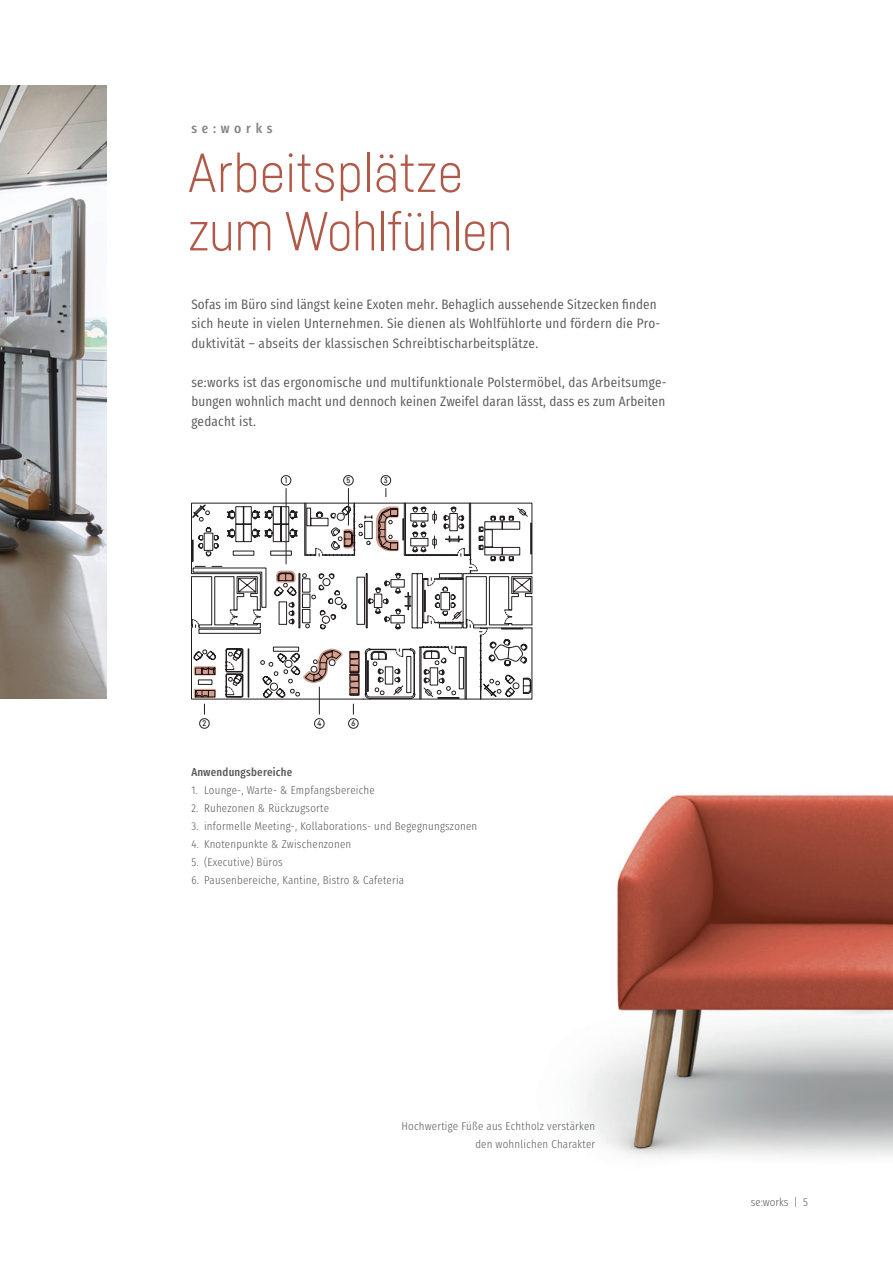
<style>
.page{position:relative;width:893px;height:1263px;background:#fff}
.page>*{position:absolute;margin:0;border:0;box-sizing:border-box;transform-origin:0 0}
.t1{font:300 54px/58.5px "Sedus Sans";letter-spacing:.005em;color:#b15948}
.t2{font:13.5px/19.5px "Sedus Text Condensed";letter-spacing:.02em;color:#57585a}
.t3{font:700 13.5px "Sedus Text Condensed";letter-spacing:.35em;color:#808285}
.t4{font:300 11.25px/18px "Sedus Text Condensed";letter-spacing:.02em;color:#57585a;text-align:right}
.t5{font:700 11.25px "Sedus Text Condensed";letter-spacing:.02em;color:#57585a}
.t6{font:500 7.95px "Sedus Sans";color:#231f20}
</style>
<div class="page">
<img style="left:0;top:85px;width:106px;height:614px">
<img style="left:584px;top:795px;width:309px;height:362px">
<div style="left:354px;top:503px;width:1px;height:43px;border:1px solid #231f20"></div>
<hr style="left:306px;top:503px;width:1px;height:52px;background:#231f20">
<hr style="left:304px;top:503px;width:1px;height:52px;background:#231f20">
<svg style="left:281px;top:475px;width:10px;height:11px"></svg>
<svg style="left:343px;top:475px;width:11px;height:11px"></svg>
<hr style="left:286px;top:488px;width:1px;height:76px;background:#231f20">
<svg style="left:380px;top:475px;width:11px;height:22px"></svg>
<hr style="left:348px;top:488px;width:1px;height:37px;background:#231f20">
<svg style="left:191px;top:504px;width:341px;height:225px"></svg>
<p class="t3" style="left:191px;top:116px;width:83px">se:works</p>
<h1 class="t1" style="left:188px;top:142px;width:326px">Arbeitsplätze zum Wohlfühlen</h1>
<p class="t2" style="left:191px;top:293px;width:470px">Sofas im Büro sind längst keine Exoten mehr. Behaglich aussehende Sitzecken finden sich heute in vielen Unternehmen. Sie dienen als Wohlfühlorte und fördern die Pro&shy;duktivität – abseits der klassischen Schreibtischarbeitsplätze.</p>
<p class="t2" style="left:191px;top:371px;width:477px;text-align:justify">se:works ist das ergonomische und multifunktionale Polstermöbel, das Arbeitsumge&shy;bungen wohnlich macht und dennoch keinen Zweifel daran lässt, dass es zum Arbeiten gedacht ist.</p>
<p class="t6" style="left:285px;top:476px;width:4px">1</p>
<p class="t6" style="left:346px;top:476px;width:5px">5</p>
<p class="t6" style="left:384px;top:476px;width:5px">3</p>
<p class="t6" style="left:203px;top:719px;width:5px">2</p>
<p class="t6" style="left:317px;top:719px;width:6px">4</p>
<p class="t6" style="left:351px;top:719px;width:5px">6</p>
<p class="t5" style="left:191px;top:761px;width:103px">Anwendungsbereiche</p>
<p class="t4" style="left:191px;top:780px;width:185px">1. Lounge-, Warte- &amp; Empfangsbereiche</p>
<p class="t4" style="left:191px;top:798px;width:139px">2. Ruhezonen &amp; Rückzugsorte</p>
<p class="t4" style="left:191px;top:816px;width:287px">3. informelle Meeting-, Kollaborations- und Begegnungszonen</p>
<p class="t4" style="left:191px;top:834px;width:161px">4. Knotenpunkte &amp; Zwischenzonen</p>
<p class="t4" style="left:191px;top:852px;width:93px">5. (Executive) Büros</p>
<p class="t4" style="left:191px;top:870px;width:214px">6. Pausenbereiche, Kantine, Bistro &amp; Cafeteria</p>
<p class="t4" style="left:401px;top:1115px;width:195px">Hochwertige Füße aus Echtholz verstärken den wohnlichen Charakter</p>
<p class="t4" style="left:751px;top:1192px;width:59px">se:works | 5</p>
</div>
